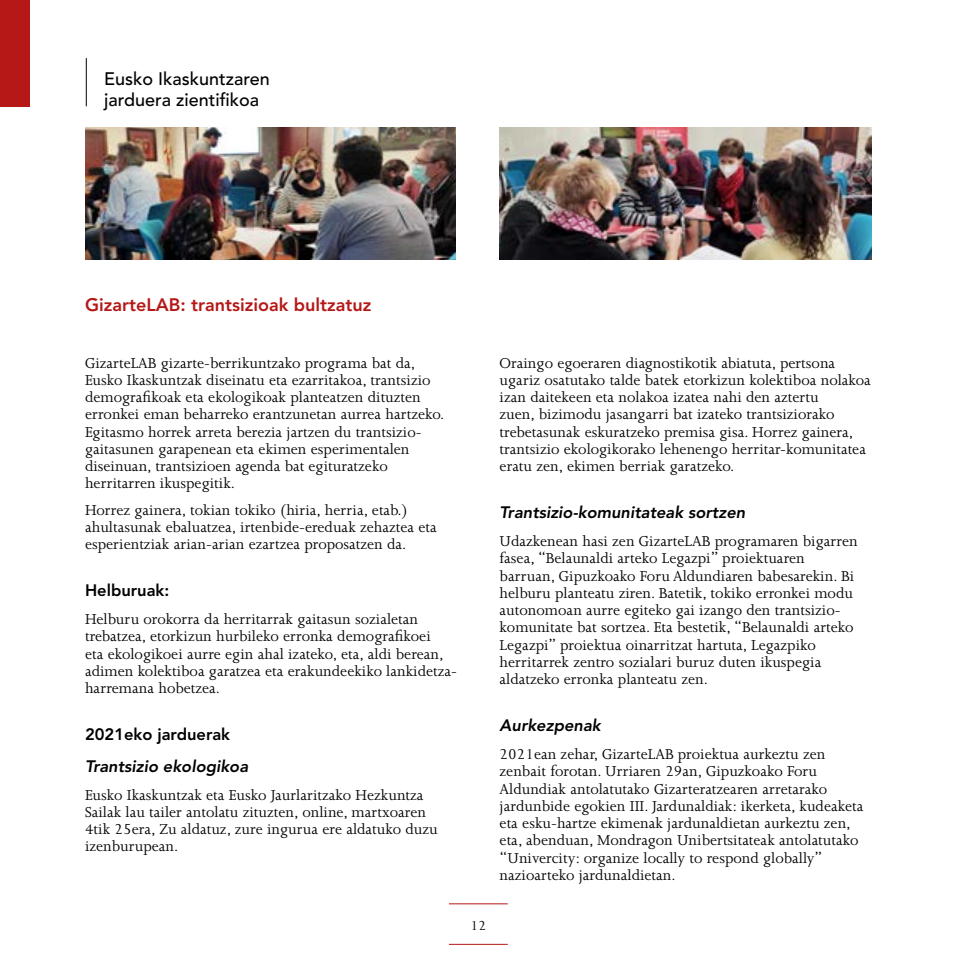
<style>
.page{position:relative;width:978px;height:978px;background:#fff}
.page>*{position:absolute;margin:0;border:0;box-sizing:border-box;transform-origin:0 0}
.t1{font:500 18px/21.6px "Avenir";color:#000}
.t2{font:800 18px "Avenir";color:#b51817}
.t3{font:16.5px/17.2px "Joanna";color:#000}
.t4{font:italic 800 16.5px "Avenir";color:#000}
.t5{font:800 16.5px "Avenir";color:#000}
.t6{font:15px "Joanna";color:#000}
</style>
<div class="page">
<div style="left:0;top:0;width:30px;height:106px;background:#b51817"></div>
<hr style="left:449px;top:944px;width:59px;height:1px;background:#b51817">
<hr style="left:449px;top:903px;width:59px;height:1px;background:#b51817">
<hr style="left:86px;top:58px;width:1px;height:48px;background:#000">
<img style="left:85px;top:128px;width:371px;height:131px">
<img style="left:500px;top:128px;width:372px;height:131px">
<p class="t1" style="left:104px;top:68px;width:167px">Eusko Ikaskuntzaren jarduera zientifikoa</p>
<p class="t2" style="left:85px;top:295px;width:288px">GizarteLAB: trantsizioak bultzatuz</p>
<p class="t3" style="left:85px;top:354px;width:361px">GizarteLAB gizarte-berrikuntzako programa bat da, Eusko Ikaskuntzak diseinatu eta ezarritakoa, trantsizio demografikoak eta ekologikoak planteatzen dituzten erronkei eman beharreko erantzunetan aurrea hartzeko.<br>Egitasmo horrek arreta berezia jartzen du trantsizio&shy;gaitasunen garapenean eta ekimen esperimentalen diseinuan, trantsizioen agenda bat egituratzeko herritarren ikuspegitik.</p>
<p class="t3" style="left:85px;top:501px;width:353px">Horrez gainera, tokian tokiko (hiria, herria, etab.) ahultasunak ebaluatzea, irtenbide-ereduak zehaztea eta esperientziak arian-arian ezartzea proposatzen da.</p>
<p class="t5" style="left:85px;top:581px;width:86px">Helburuak:</p>
<p class="t3" style="left:85px;top:611px;width:374px">Helburu orokorra da herritarrak gaitasun sozialetan trebatzea, etorkizun hurbileko erronka demografikoei<br>eta ekologikoei aurre egin ahal izateko, eta, aldi berean, adimen kolektiboa garatzea eta erakundeekiko lankidetza&shy;harremana hobetzea.</p>
<p class="t5" style="left:85px;top:725px;width:147px">2021eko jarduerak</p>
<p class="t4" style="left:85px;top:756px;width:165px">Trantsizio ekologikoa</p>
<p class="t3" style="left:85px;top:786px;width:354px">Eusko Ikaskuntzak eta Eusko Jaurlaritzako Hezkuntza Sailak lau tailer antolatu zituzten, online, martxoaren 4tik 25era, Zu aldatuz, zure ingurua ere aldatuko duzu izenburupean.</p>
<p class="t6" style="left:471px;top:917px;width:17px">12</p>
<p class="t3" style="left:500px;top:354px;width:373px">Oraingo egoeraren diagnostikotik abiatuta, pertsona ugariz osatutako talde batek etorkizun kolektiboa nolakoa izan daitekeen eta nolakoa izatea nahi den aztertu<br>zuen, bizimodu jasangarri bat izateko trantsiziorako trebetasunak eskuratzeko premisa gisa. Horrez gainera, trantsizio ekologikorako lehenengo herritar-komunitatea eratu zen, ekimen berriak garatzeko.</p>
<p class="t4" style="left:500px;top:503px;width:247px">Trantsizio-komunitateak sortzen</p>
<p class="t3" style="left:500px;top:533px;width:360px">Udazkenean hasi zen GizarteLAB programaren bigarren fasea, “Belaunaldi arteko Legazpi” proiektuaren barruan, Gipuzkoako Foru Aldundiaren babesarekin. Bi helburu planteatu ziren. Batetik, tokiko erronkei modu autonomoan aurre egiteko gai izango den trantsizio&shy;komunitate bat sortzea. Eta bestetik, “Belaunaldi arteko Legazpi” proiektua oinarritzat hartuta, Legazpiko herritarrek zentro sozialari buruz duten ikuspegia aldatzeko erronka planteatu zen.</p>
<p class="t4" style="left:500px;top:716px;width:103px">Aurkezpenak</p>
<p class="t3" style="left:500px;top:746px;width:365px">2021ean zehar, GizarteLAB proiektua aurkeztu zen zenbait forotan. Urriaren 29an, Gipuzkoako Foru Aldundiak antolatutako Gizarteratzearen arretarako jardunbide egokien III. Jardunaldiak: ikerketa, kudeaketa eta esku-hartze ekimenak jardunaldietan aurkeztu zen, eta, abenduan, Mondragon Unibertsitateak antolatutako “Univercity: organize locally to respond globally” nazioarteko jardunaldietan.</p>
</div>
